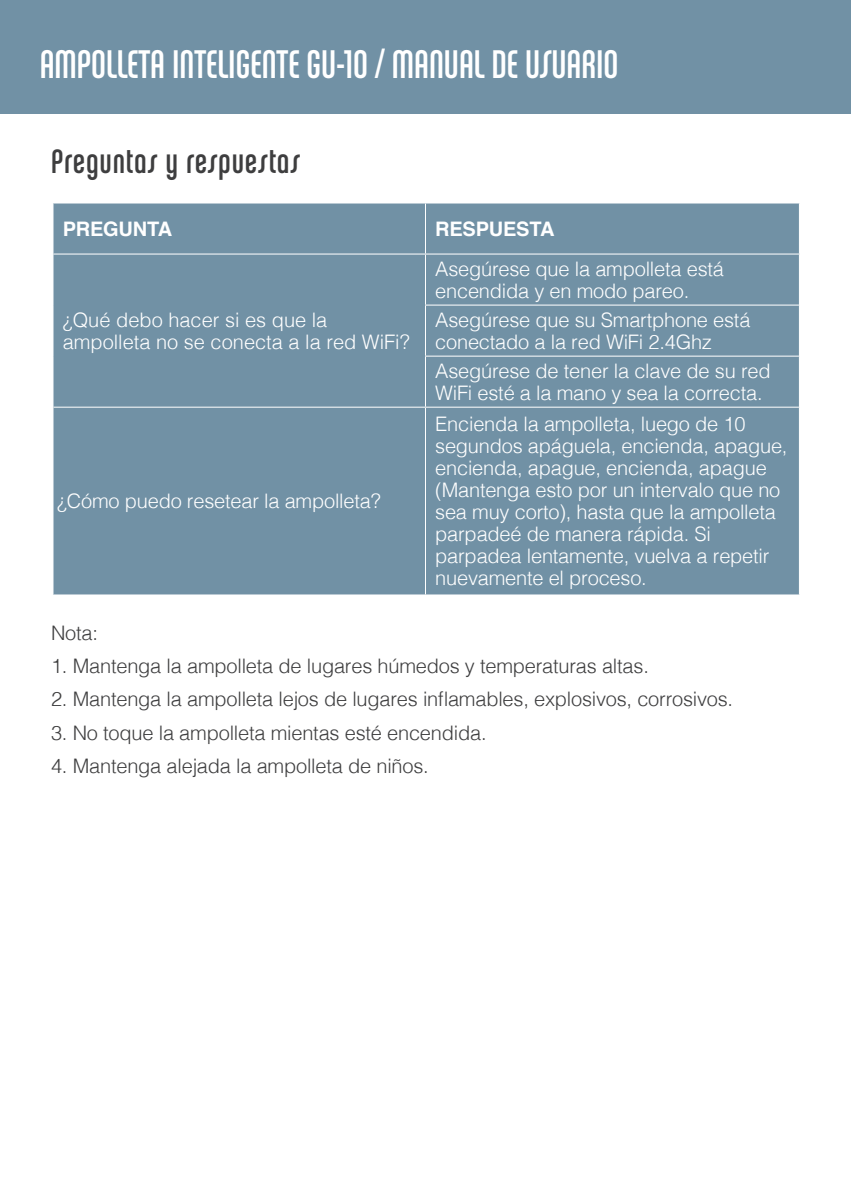
<style>
.page{position:relative;width:851px;height:1191px;background:#fff}
.page>*{position:absolute;margin:0;border:0;box-sizing:border-box;transform-origin:0 0}
.t1{font:42.6px "Chalet Comprime Cologne Seventy";color:#fff}
.textos_contenido_bas{font:36px "Chalet Comprime Cologne Seventy";letter-spacing:.04em;color:#3e3e3f}
.textos_contenido_bas-2{font:300 20px/22px "Helvetica";letter-spacing:-.01em;color:#fff}
.textos_contenido_bas-3{font:300 20px "Helvetica";letter-spacing:-.01em;color:#3e3e3f}
.textos_contenido_bas-4{font:700 20px "Helvetica";letter-spacing:-.01em;color:#fff}
</style>
<div class="page">
<div style="left:0;top:0;width:850px;height:113px;background:#7191a5"></div>
<div style="left:53px;top:203px;width:745px;height:391px;background:#7191a5"></div>
<hr style="left:52px;top:253px;width:373px;height:1px;background:#fff">
<hr style="left:425px;top:253px;width:374px;height:1px;background:#fff">
<hr style="left:425px;top:203px;width:1px;height:50px;background:#fff">
<hr style="left:425px;top:254px;width:1px;height:50px;background:#fff">
<hr style="left:425px;top:304px;width:373px;height:1px;background:#fff">
<hr style="left:425px;top:305px;width:1px;height:50px;background:#fff">
<hr style="left:425px;top:355px;width:373px;height:2px;background:#fff">
<hr style="left:425px;top:357px;width:1px;height:50px;background:#fff">
<hr style="left:53px;top:407px;width:372px;height:1px;background:#fff">
<hr style="left:425px;top:407px;width:373px;height:1px;background:#fff">
<hr style="left:425px;top:408px;width:1px;height:186px;background:#fff">
<h1 class="t1" style="left:40px;top:40px;width:580px">AMPOLLETA INTELIGENTE GU-10 / MANUAL DE USUARIO</h1>
<p class="textos_contenido_bas" style="left:51px;top:141px;width:250px">Preguntas y respuestas</p>
<p class="textos_contenido_bas-4" style="left:63px;top:213px;width:111px">PREGUNTA</p>
<p class="textos_contenido_bas-4" style="left:435px;top:213px;width:121px">RESPUESTA</p>
<p class="textos_contenido_bas-2" style="left:63px;top:307px;width:348px">¿Qué debo hacer si es que la ampolleta no se conecta a la red WiFi?</p>
<p class="textos_contenido_bas-2" style="left:57px;top:489px;width:325px">¿Cómo puedo resetear la ampolleta?</p>
<p class="textos_contenido_bas-2" style="left:435px;top:256px;width:290px">Asegúrese que la ampolleta está encendida y en modo pareo.</p>
<p class="textos_contenido_bas-2" style="left:435px;top:307px;width:317px">Asegúrese que su Smartphone está conectado a la red WiFi 2.4Ghz</p>
<p class="textos_contenido_bas-2" style="left:435px;top:358px;width:337px">Asegúrese de tener la clave de su red<br>WiFi esté a la mano y sea la correcta.</p>
<p class="textos_contenido_bas-2" style="left:435px;top:412px;width:354px">Encienda la ampolleta, luego de 10 segundos apáguela, encienda, apague, encienda, apague, encienda, apague (Mantenga esto por un intervalo que no sea muy corto), hasta que la ampolleta parpadeé de manera rápida. Si parpadea lentamente, vuelva a repetir nuevamente el proceso.</p>
<p class="textos_contenido_bas-3" style="left:51px;top:615px;width:49px">Nota:</p>
<p class="textos_contenido_bas-3" style="left:51px;top:649px;width:599px">1. Mantenga la ampolleta de lugares húmedos y temperaturas altas.</p>
<p class="textos_contenido_bas-3" style="left:51px;top:682px;width:683px">2. Mantenga la ampolleta lejos de lugares inflamables, explosivos, corrosivos.</p>
<p class="textos_contenido_bas-3" style="left:51px;top:715px;width:437px">3. No toque la ampolleta mientas esté encendida.</p>
<p class="textos_contenido_bas-3" style="left:51px;top:749px;width:379px">4. Mantenga alejada la ampolleta de niños.</p>
</div>
